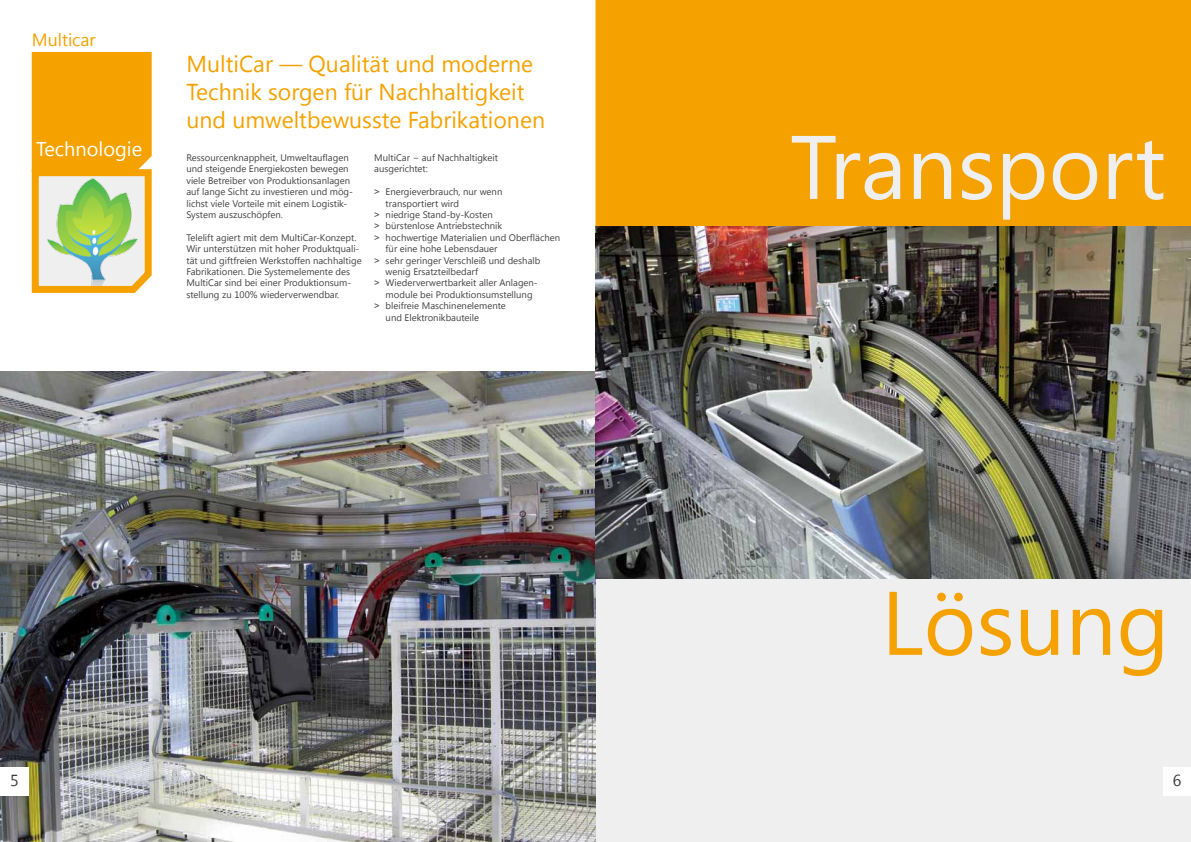
<style>
.page{position:relative;width:1191px;height:842px;background:#fff}
.page>*{position:absolute;margin:0;border:0;box-sizing:border-box;transform-origin:0 0}
.t1{font:90px "Segoe UI";color:#efefef}
.t2{font:90px "Segoe UI";color:#f5a200}
.t3{font:23px/27.6px "Segoe UI";color:#f5a200}
.t4{font:20px "Segoe UI";color:#fff}
.t5{font:17.7px "Segoe UI";color:#f5a200}
.t6{font:16px "Segoe UI";color:#3f3b3a}
.t7{font:9.5px/11.4px "Segoe UI";color:#454144}
</style>
<div class="page">
<div style="left:595px;top:561px;width:596px;height:281px;background:#efefef"></div>
<img style="left:0;top:371px;width:595px;height:471px">
<div style="left:0;top:768px;width:29px;height:28px;background:#fff"></div>
<div style="left:1163px;top:768px;width:28px;height:28px;background:#fff"></div>
<svg style="left:31px;top:52px;width:121px;height:241px"></svg>
<div style="left:595px;top:0;width:596px;height:226px;background:#f5a200"></div>
<img style="left:595px;top:226px;width:596px;height:352px">
<h3 class="t5" style="left:32px;top:27px;width:65px">Multicar</h3>
<h2 class="t3" style="left:186px;top:49px;width:360px">MultiCar — Qualität und moderne<br>Technik sorgen für Nachhaltigkeit und umweltbewusste Fabrikationen</h2>
<p class="t7" style="left:186px;top:152px;width:168px">Ressourcenknappheit, Umweltauflagen und steigende Energiekosten bewegen viele Betreiber von Produktionsanlagen auf lange Sicht zu investieren und mög&shy;lichst viele Vorteile mit einem Logistik-System auszuschöpfen.</p>
<p class="t7" style="left:186px;top:231px;width:177px">Telelift agiert mit dem MultiCar-Konzept.<br>Wir unterstützen mit hoher Produktquali&shy;tät und giftfreien Werkstoffen nachhaltige Fabrikationen. Die Systemelemente des MultiCar sind bei einer Produktionsum&shy;stellung zu 100% wiederverwendbar.</p>
<h3 class="t4" style="left:36px;top:135px;width:108px">Technologie</h3>
<h1 class="t1" style="left:790px;top:105px;width:377px">Transport</h1>
<p class="t7" style="left:374px;top:152px;width:125px">MultiCar − auf Nachhaltigkeit ausgerichtet:</p>
<p class="t7" style="left:374px;top:186px;width:130px">˃ Energieverbrauch, nur wenn</p>
<p class="t7" style="left:386px;top:197px;width:75px">transportiert wird</p>
<p class="t7" style="left:374px;top:209px;width:120px">˃ niedrige Stand-by-Kosten</p>
<p class="t7" style="left:374px;top:220px;width:129px">˃ bürstenlose Antriebstechnik</p>
<p class="t7" style="left:374px;top:231px;width:187px">˃ hochwertige Materialien und Oberflächen</p>
<p class="t7" style="left:386px;top:243px;width:113px">für eine hohe Lebensdauer</p>
<p class="t7" style="left:374px;top:254px;width:168px">˃ sehr geringer Verschleiß und deshalb</p>
<p class="t7" style="left:386px;top:266px;width:94px">wenig Ersatzteilbedarf</p>
<p class="t7" style="left:374px;top:277px;width:165px">˃ Wiederverwertbarkeit aller Anlagen-</p>
<p class="t7" style="left:386px;top:288px;width:148px">module bei Produktionsumstellung</p>
<p class="t7" style="left:374px;top:300px;width:133px">˃ bleifreie Maschinenelemente</p>
<p class="t7" style="left:386px;top:311px;width:95px">und Elektronikbauteile</p>
<h1 class="t2" style="left:881px;top:560px;width:290px">Lösung</h1>
<h3 class="t6" style="left:10px;top:769px;width:10px">5</h3>
<h3 class="t6" style="left:1172px;top:769px;width:10px">6</h3>
</div>
